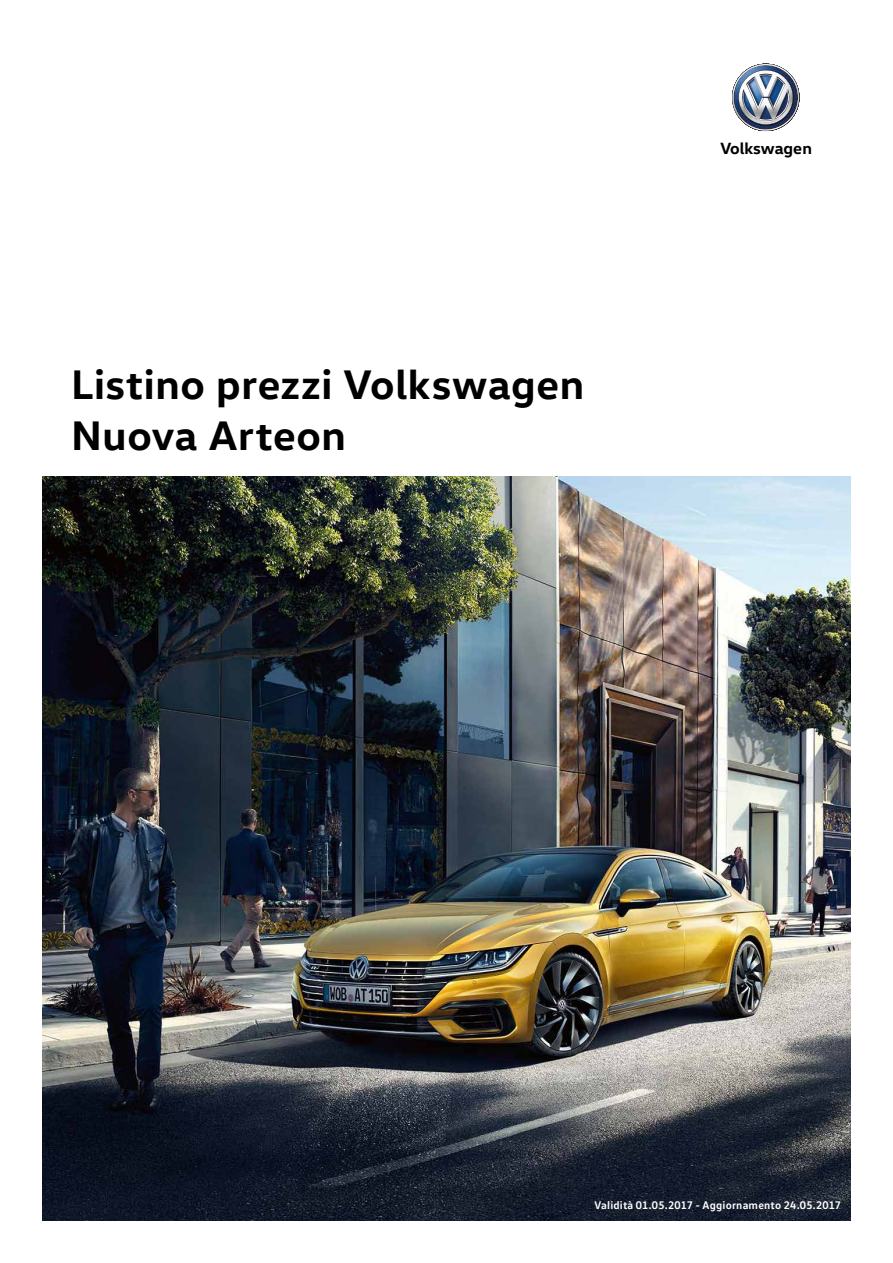
<style>
.page{position:relative;width:893px;height:1263px;background:#fff}
.page>*{position:absolute;margin:0;border:0;box-sizing:border-box;transform-origin:0 0}
.t1{font:700 42px/50.4px "VW Head";letter-spacing:.015em;color:#000}
.t2{font:700 16.5px "VW Head";letter-spacing:-.005em;color:#000}
.t3{font:700 11.25px "VW Text";letter-spacing:.015em;color:#fff}
</style>
<div class="page">
<img style="left:732px;top:64px;width:68px;height:67px">
<img style="left:43px;top:476px;width:807px;height:744px">
<h1 class="t1" style="left:71px;top:358px;width:515px">Listino prezzi Volkswagen<br>Nuova Arteon</h1>
<h2 class="t2" style="left:720px;top:137px;width:93px">Volkswagen</h2>
<p class="t3" style="left:594px;top:1198px;width:248px">Validità 01.05.2017 - Aggiornamento 24.05.2017</p>
</div>
